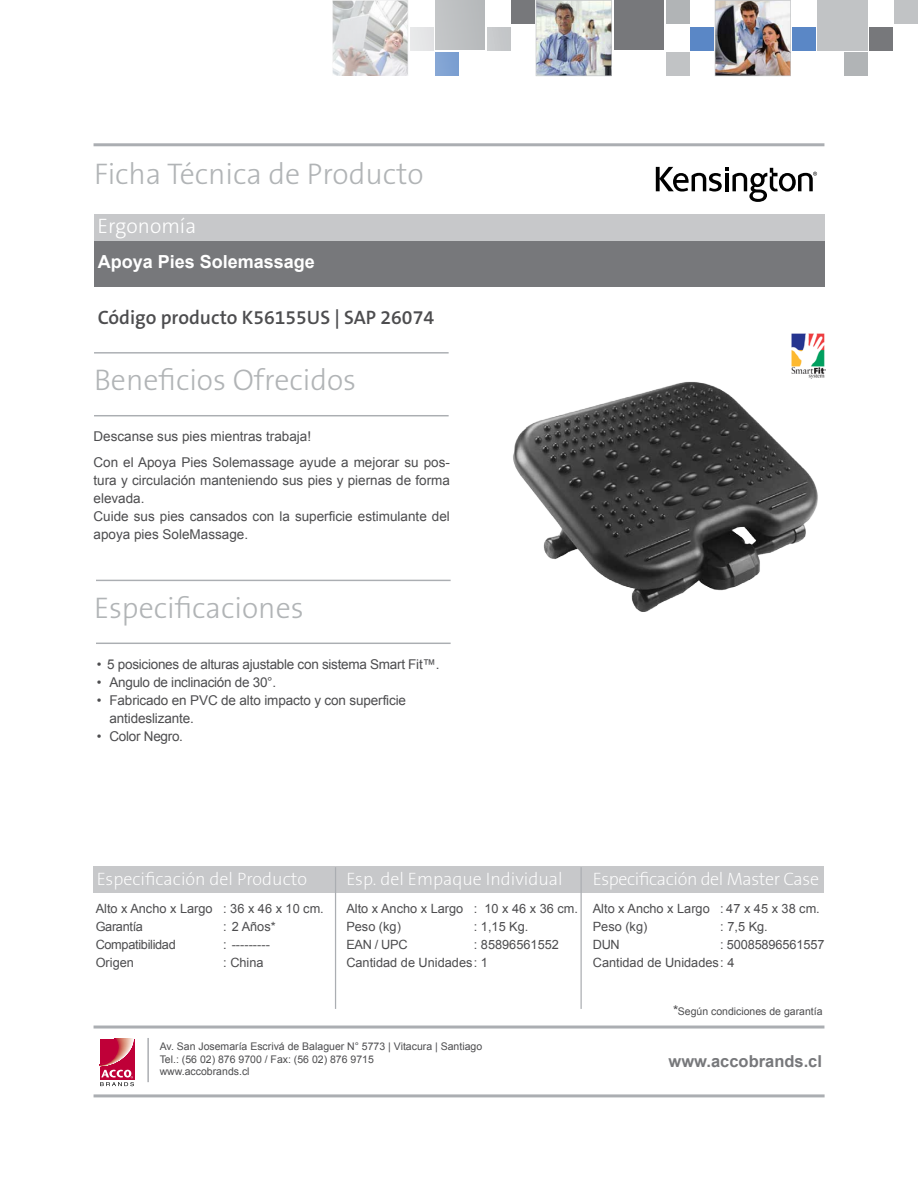
<style>
.page{position:relative;width:918px;height:1188px;background:#fff}
.page>*{position:absolute;margin:0;border:0;box-sizing:border-box;transform-origin:0 0}
.t1{font:30px "The Sans KENSINGTON3 Li";color:#b1b4b6}
.t2{font:21px "The Sans KENSINGTON3 Li";color:#fff}
.t3{font:19.5px "The Sans KENSINGTON6 SB";color:#4d4d4f}
.t4{font:18px "The Sans KENSINGTON2 XL";color:#fff}
.t5{font:18px "The Sans KENSINGTON2 XL";letter-spacing:-.02em;color:#fff}
.t6{font:700 18px "Arial";color:#fff}
.t7{font:700 16.5px "Arial";color:#77787b}
.t8{font:13.5px/18px "Arial";color:#4d4d4f}
.t9{font:13.5px "Arial";letter-spacing:-.02em;color:#4d4d4f}
.t10{font:12.75px/18px "Arial";color:#4d4d4f}
.t11{font:12.75px "Arial";letter-spacing:-.025em;color:#4d4d4f}
.t12{font:10.5px/12.6px "Arial";color:#4d4d4f}
.s1{font-size:13.5px}
</style>
<div class="page">
<hr style="left:94px;top:143px;width:730px;height:3px;background:#abaeb2">
<hr style="left:94px;top:1026px;width:730px;height:3px;background:#abaeb2">
<hr style="left:94px;top:1094px;width:731px;height:3px;background:#abaeb2">
<svg style="left:99px;top:1038px;width:36px;height:49px"></svg>
<svg style="left:100px;top:1039px;width:34px;height:47px"></svg>
<hr style="left:94px;top:352px;width:355px;height:2px;background:#abaeb2">
<hr style="left:94px;top:415px;width:355px;height:1px;background:#abaeb2">
<div style="left:94px;top:240px;width:731px;height:47px;background:#77787b"></div>
<div style="left:94px;top:214px;width:731px;height:26px;background:#c7c8ca"></div>
<hr style="left:96px;top:580px;width:355px;height:1px;background:#abaeb2">
<hr style="left:96px;top:643px;width:355px;height:1px;background:#abaeb2">
<div style="left:94px;top:866px;width:730px;height:27px;background:#c7c8ca"></div>
<hr style="left:335px;top:867px;width:1px;height:142px;background:#abaeb2">
<hr style="left:581px;top:867px;width:1px;height:142px;background:#abaeb2">
<hr style="left:147px;top:1038px;width:2px;height:44px;background:#abaeb2">
<div style="left:435px;top:0;width:50px;height:50px;background:#bdc0c1"></div>
<div style="left:818px;top:0;width:50px;height:50px;background:#c1c3c5"></div>
<img style="left:536px;top:0;width:76px;height:76px">
<svg style="left:332px;top:0;width:76px;height:76px"></svg>
<img style="left:715px;top:0;width:76px;height:76px">
<div style="left:614px;top:0;width:50px;height:50px;background:#77787b"></div>
<div style="left:487px;top:27px;width:23px;height:23px;background:#c7c9cb"></div>
<div style="left:870px;top:27px;width:23px;height:23px;background:#77787b"></div>
<div style="left:895px;top:0;width:23px;height:23px;background:#c1c3c5"></div>
<div style="left:435px;top:52px;width:23px;height:23px;background:#80a3d3"></div>
<div style="left:844px;top:52px;width:24px;height:23px;background:#b1b4b6"></div>
<div style="left:666px;top:52px;width:23px;height:23px;background:#c1c3c5"></div>
<div style="left:410px;top:27px;width:23px;height:23px;background:#e6e7e8"></div>
<div style="left:793px;top:27px;width:23px;height:23px;background:#5a87c6"></div>
<div style="left:511px;top:0;width:23px;height:23px;background:#77787b"></div>
<div style="left:690px;top:27px;width:23px;height:23px;background:#5a87c6"></div>
<div style="left:666px;top:0;width:23px;height:23px;background:#b1b4b6"></div>
<svg style="left:656px;top:167px;width:161px;height:35px"></svg>
<img style="left:791px;top:333px;width:35px;height:40px">
<img style="left:513px;top:373px;width:312px;height:239px">
<h1 class="t1" style="left:94px;top:158px;width:331px">Ficha Técnica de Producto</h1>
<h2 class="t2" style="left:97px;top:215px;width:100px">Ergonomía</h2>
<h3 class="t6" style="left:98px;top:250px;width:219px">Apoya Pies Solemassage</h3>
<h3 class="t3" style="left:98px;top:307px;width:338px">Código producto K56155US | SAP 26074</h3>
<h1 class="t1" style="left:94px;top:364px;width:264px">Beneficios Ofrecidos</h1>
<p class="t8" style="left:94px;top:424px;width:358px;line-height:25.5px">Descanse sus pies mientras trabaja!<br>Con el Apoya Pies Solemassage ayude a mejorar su pos-</p>
<p class="t8" style="left:94px;top:471px;width:358px">tura y circulación manteniendo sus pies y piernas de forma elevada.<br>Cuide sus pies cansados con la superficie estimulante del apoya pies SoleMassage.</p>
<h1 class="t1" style="left:94px;top:592px;width:211px">Especificaciones</h1>
<p class="t9" style="left:97px;top:655px;width:344px">• 5 posiciones de alturas ajustable con sistema Smart Fit™.</p>
<p class="t9" style="left:97px;top:673px;width:181px">• Angulo de inclinación de 30°.</p>
<p class="t8" style="left:109px;top:691px;width:298px;text-indent:-13px">• Fabricado en PVC de alto impacto y con superficie antideslizante.</p>
<p class="t9" style="left:97px;top:727px;width:88px">• Color Negro.</p>
<h3 class="t4" style="left:97px;top:869px;width:212px">Especificación del Producto</h3>
<h3 class="t4" style="left:346px;top:869px;width:218px">Esp. del Empaque Individual</h3>
<h3 class="t5" style="left:593px;top:869px;width:228px">Especificación del Master Case</h3>
<p class="t10" style="left:96px;top:900px;width:230px">Alto x Ancho x Largo : 36 x 46 x 10 cm.<br>Garantía</p>
<p class="t10" style="left:223px;top:918px;width:54px">: 2 Años*</p>
<p class="t10" style="left:346px;top:900px;width:233px">Alto x Ancho x Largo : 10 x 46 x 36 cm.<br>Peso (kg)</p>
<p class="t10" style="left:474px;top:918px;width:56px">: 1,15 Kg.</p>
<p class="t10" style="left:593px;top:900px;width:229px">Alto x Ancho x Largo : 47 x 45 x 38 cm.<br>Peso (kg)</p>
<p class="t10" style="left:720px;top:918px;width:49px">: 7,5 Kg.</p>
<p class="t11" style="left:96px;top:936px;width:82px">Compatibilidad</p>
<p class="t10" style="left:223px;top:936px;width:48px">: ---------</p>
<p class="t10" style="left:96px;top:954px;width:40px">Origen</p>
<p class="t10" style="left:223px;top:954px;width:42px">: China</p>
<p class="t10" style="left:346px;top:936px;width:63px">EAN / UPC</p>
<p class="t10" style="left:346px;top:936px;width:214px;text-indent:127px">: 85896561552<br>Cantidad de Unidades: 1</p>
<p class="t10" style="left:593px;top:936px;width:233px;text-indent:128px">: 50085896561557<br>Cantidad de Unidades: 4</p>
<p class="t10" style="left:593px;top:936px;width:28px">DUN</p>
<p class="t12" style="left:673px;top:1005px;width:151px"><span class="s1">*</span>Según condiciones de garantía</p>
<p class="t12" style="left:160px;top:1040px;width:324px">Av. San Josemaría Escrivá de Balaguer N° 5773 | Vitacura | Santiago<br>Tel.: (56 02) 876 9700 / Fax: (56 02) 876 9715<br>www.accobrands.cl</p>
<p class="t7" style="left:669px;top:1050px;width:155px">www.accobrands.cl</p>
</div>
